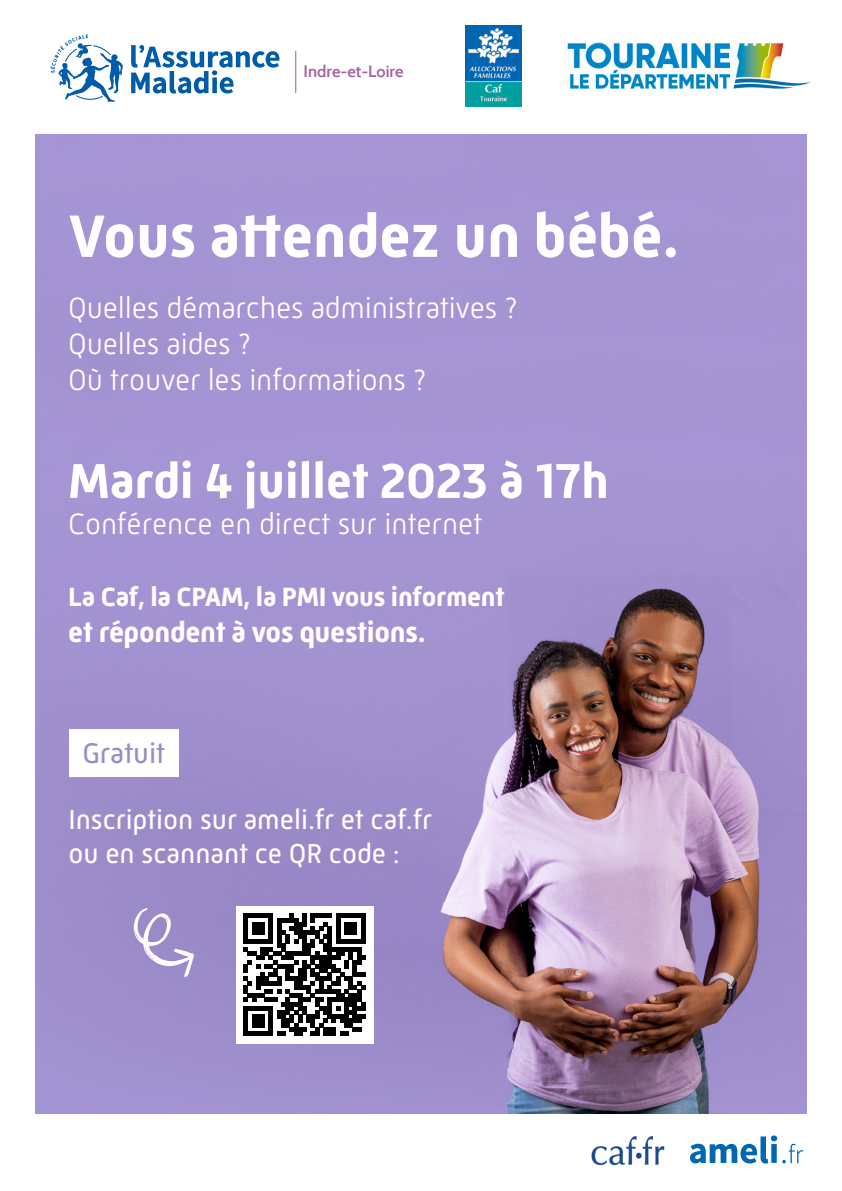
<style>
.page{position:relative;width:842px;height:1191px;background:#fff}
.page>*{position:absolute;margin:0;border:0;box-sizing:border-box;transform-origin:0 0}
.t1{font:700 61px "Mic 32 New";color:#fff}
.t2{font:700 50px "Mic 32 New";color:#fff}
.t3{font:300 30px/36px "Mic 32 New";letter-spacing:-.005em;color:#fff}
.t4{font:700 29px "Mic 32 New";letter-spacing:-.01em;color:#fff}
.t5{font:29px "Mic 32 New";color:#998ec4}
.t6{font:28px/33.6px "Mic 32 New";color:#fff}
.t7{font:700 27px "Mic 32 New";letter-spacing:-.01em;color:#fff}
.t8{font:600 16.4px "Cabin";color:#a460a3}
</style>
<div class="page">
<img style="left:35px;top:134px;width:772px;height:980px">
<svg style="left:131px;top:45px;width:148px;height:49px"></svg>
<svg style="left:50px;top:35px;width:73px;height:67px"></svg>
<hr style="left:295px;top:51px;width:1px;height:42px;background:#a460a3">
<svg style="left:690px;top:1135px;width:113px;height:28px"></svg>
<img style="left:521px;top:25px;width:289px;height:82px">
<img style="left:466px;top:25px;width:55px;height:82px">
<div style="left:69px;top:729px;width:109px;height:48px;background:#fff"></div>
<div style="left:236px;top:906px;width:137px;height:137px;background:#fff"></div>
<svg style="left:244px;top:913px;width:121px;height:122px"></svg>
<svg style="left:134px;top:908px;width:60px;height:69px"></svg>
<img style="left:591px;top:1135px;width:74px;height:31px">
<p class="t8" style="left:304px;top:61px;width:101px">Indre-et-Loire</p>
<h1 class="t1" style="left:68px;top:201px;width:612px">Vous attendez un bébé.</h1>
<p class="t3" style="left:68px;top:289px;width:451px">Quelles démarches administratives ?<br>Quelles aides ?<br>Où trouver les informations ?</p>
<h2 class="t2" style="left:68px;top:452px;width:542px">Mardi 4 juillet 2023 à 17h</h2>
<p class="t3" style="left:68px;top:505px;width:415px">Conférence en direct sur internet</p>
<p class="t7" style="left:68px;top:581px;width:438px">La Caf, la CPAM, la PMI vous informent</p>
<p class="t4" style="left:68px;top:615px;width:359px">et répondent à vos questions.</p>
<p class="t5" style="left:82px;top:736px;width:84px">Gratuit</p>
<p class="t6" style="left:68px;top:802px;width:365px">Inscription sur ameli.fr et caf.fr ou en scannant ce QR code :</p>
</div>
